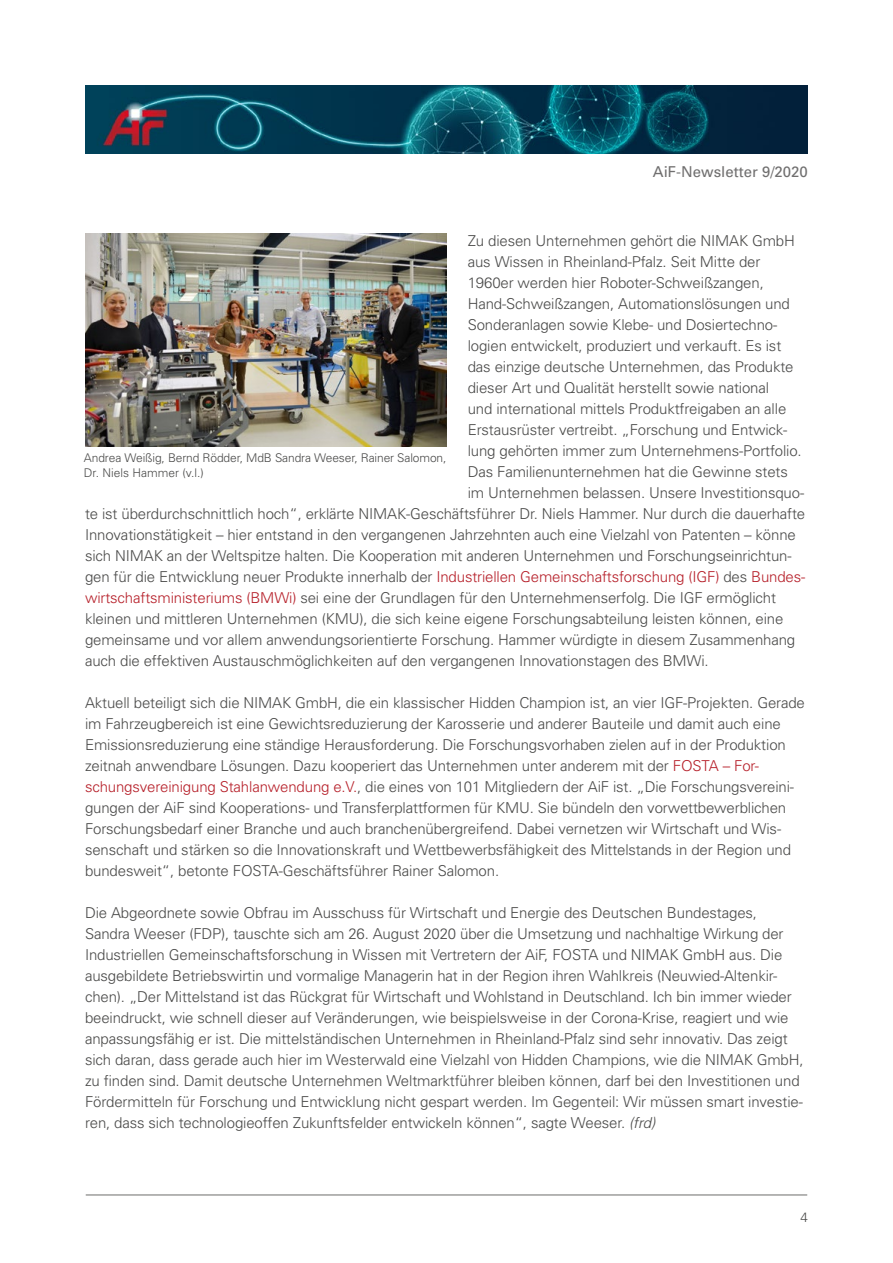
<style>
.page{position:relative;width:893px;height:1263px;background:#fff}
.page>*{position:absolute;margin:0;border:0;box-sizing:border-box;transform-origin:0 0}
.t1{font:300 15px/21px "Univers";letter-spacing:-.01em;color:#4a4a49}
.Einf__Abs{font:15px "Univers";color:#706f6f}
.Einf__Abs-2{font:300 13.5px "Univers";color:#4a4a49}
.Einf__Abs-3{font:300 12px/14.4px "Univers";letter-spacing:-.01em;color:#4a4a49}
.s1{color:#b61f29}
.s2{font-family:"Univers S";font-style:italic}
</style>
<div class="page">
<img style="left:85px;top:85px;width:723px;height:68px">
<hr style="left:86px;top:1194px;width:721px;height:1px;background:#9d9d9c">
<img style="left:86px;top:234px;width:360px;height:212px">
<p class="Einf__Abs" style="left:653px;top:163px;width:157px">AiF-Newsletter 9/2020</p>
<p class="t1" style="left:468px;top:230px;width:329px">Zu diesen Unternehmen gehört die NIMAK GmbH</p>
<p class="t1" style="left:468px;top:251px;width:294px">aus Wissen in Rheinland-Pfalz. Seit Mitte der</p>
<p class="t1" style="left:468px;top:272px;width:298px">1960er werden hier Roboter-Schweißzangen,</p>
<p class="t1" style="left:468px;top:293px;width:324px">Hand-Schweißzangen, Automationslösungen und</p>
<p class="t1" style="left:468px;top:314px;width:311px">Sonderanlagen sowie Klebe- und Dosiertechno-</p>
<p class="t1" style="left:468px;top:335px;width:315px">logien entwickelt, produziert und verkauft. Es ist</p>
<p class="t1" style="left:468px;top:356px;width:327px">das einzige deutsche Unternehmen, das Produkte</p>
<p class="t1" style="left:468px;top:377px;width:303px">dieser Art und Qualität herstellt sowie national</p>
<p class="t1" style="left:468px;top:398px;width:320px">und international mittels Produktfreigaben an alle</p>
<p class="t1" style="left:468px;top:419px;width:321px">Erstausrüster vertreibt. „Forschung und Entwick-</p>
<p class="t1" style="left:468px;top:440px;width:336px">lung gehörten immer zum Unternehmens-Portfolio.</p>
<p class="t1" style="left:468px;top:461px;width:322px">Das Familienunternehmen hat die Gewinne stets</p>
<p class="t1" style="left:468px;top:482px;width:338px">im Unternehmen belassen. Unsere Investitionsquo-</p>
<p class="t1" style="left:85px;top:503px;width:722px">te ist überdurchschnittlich hoch“, erklärte NIMAK-Geschäftsführer Dr. Niels Hammer. Nur durch die dauerhafte</p>
<p class="t1" style="left:85px;top:524px;width:712px">Innovationstätigkeit – hier entstand in den vergangenen Jahrzehnten auch eine Vielzahl von Patenten – könne</p>
<p class="t1" style="left:85px;top:545px;width:708px">sich NIMAK an der Weltspitze halten. Die Kooperation mit anderen Unternehmen und Forschungseinrichtun-</p>
<p class="t1" style="left:85px;top:566px;width:721px">gen für die Entwicklung neuer Produkte innerhalb der <span class="s1">Industriellen Gemeinschaftsforschung (IGF)</span> des <span class="s1">Bundes-</span></p>
<p class="t1" style="left:85px;top:587px;width:692px"><span class="s1">wirtschaftsministeriums (BMWi)</span> sei eine der Grundlagen für den Unternehmenserfolg. Die IGF ermöglicht</p>
<p class="t1" style="left:85px;top:608px;width:700px">kleinen und mittleren Unternehmen (KMU), die sich keine eigene Forschungsabteilung leisten können, eine</p>
<p class="t1" style="left:85px;top:629px;width:712px">gemeinsame und vor allem anwendungsorientierte Forschung. Hammer würdigte in diesem Zusammenhang</p>
<p class="t1" style="left:85px;top:650px;width:625px">auch die effektiven Austauschmöglichkeiten auf den vergangenen Innovationstagen des BMWi.</p>
<p class="t1" style="left:85px;top:692px;width:721px">Aktuell beteiligt sich die NIMAK GmbH, die ein klassischer Hidden Champion ist, an vier IGF-Projekten. Gerade im Fahrzeugbereich ist eine Gewichtsreduzierung der Karosserie und anderer Bauteile und damit auch eine Emissionsreduzierung eine ständige Herausforderung. Die Forschungsvorhaben zielen auf in der Produktion zeitnah anwendbare Lösungen. Dazu kooperiert das Unternehmen unter anderem mit der <span class="s1">FOSTA – For&shy;schungsvereinigung Stahlanwendung e.V.</span>, die eines von 101 Mitgliedern der AiF ist. „Die Forschungsvereini&shy;gungen der AiF sind Kooperations- und Transferplattformen für KMU. Sie bündeln den vorwettbewerblichen Forschungsbedarf einer Branche und auch branchenübergreifend. Dabei vernetzen wir Wirtschaft und Wis&shy;senschaft und stärken so die Innovationskraft und Wettbewerbsfähigkeit des Mittelstands in der Region und bundesweit“, betonte FOSTA-Geschäftsführer Rainer Salomon.</p>
<p class="t1" style="left:85px;top:902px;width:720px">Die Abgeordnete sowie Obfrau im Ausschuss für Wirtschaft und Energie des Deutschen Bundestages, Sandra Weeser (FDP), tauschte sich am 26. August 2020 über die Umsetzung und nachhaltige Wirkung der Industriellen Gemeinschaftsforschung in Wissen mit Vertretern der AiF, FOSTA und NIMAK GmbH aus. Die ausgebildete Betriebswirtin und vormalige Managerin hat in der Region ihren Wahlkreis (Neuwied-Altenkir&shy;chen). „Der Mittelstand ist das Rückgrat für Wirtschaft und Wohlstand in Deutschland. Ich bin immer wieder beeindruckt, wie schnell dieser auf Veränderungen, wie beispielsweise in der Corona-Krise, reagiert und wie anpassungsfähig er ist. Die mittelständischen Unternehmen in Rheinland-Pfalz sind sehr innovativ. Das zeigt sich daran, dass gerade auch hier im Westerwald eine Vielzahl von Hidden Champions, wie die NIMAK GmbH, zu finden sind. Damit deutsche Unternehmen Weltmarktführer bleiben können, darf bei den Investitionen und Fördermitteln für Forschung und Entwicklung nicht gespart werden. Im Gegenteil: Wir müssen smart investie&shy;ren, dass sich technologieoffen Zukunftsfelder entwickeln können“, sagte Weeser. <span class="s2">(frd)</span></p>
<p class="Einf__Abs-3" style="left:84px;top:451px;width:364px">Andrea Weißig, Bernd Rödder, MdB Sandra Weeser, Rainer Salomon,<br>Dr. Niels Hammer (v.l.)</p>
<p class="Einf__Abs-2" style="left:800px;top:1209px;width:9px">4</p>
</div>
